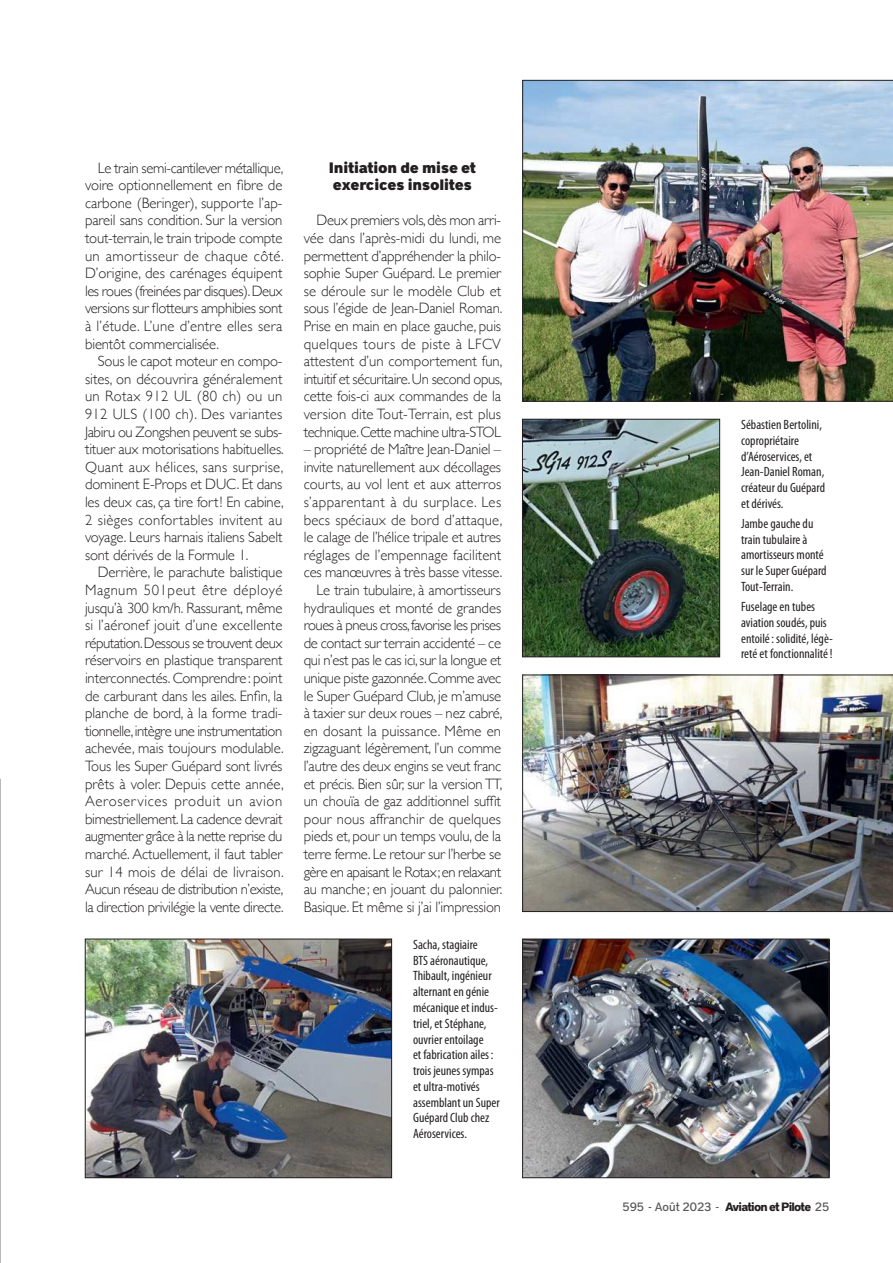
<style>
.page{position:relative;width:893px;height:1263px;background:#fff}
.page>*{position:absolute;margin:0;border:0;box-sizing:border-box;transform-origin:0 0}
.t1{font:300 15px/17.5px "Gill Sans";letter-spacing:-.01em;color:#231f20;text-align:justify}
.t2{font:900 15px/17.5px "District Pro";letter-spacing:-.01em;color:#231f20}
.t3{font:condensed 13.5px/15.8px "Myriad Pro";color:#231f20}
.t4{font:700 12px "District Pro";letter-spacing:-.06em;color:#231f20}
.s1{font-weight:500;color:#57585a}
</style>
<div class="page">
<img style="left:524px;top:941px;width:303px;height:235px">
<div style="left:522px;top:939px;width:307px;height:239px;border:1px solid #231f20"></div>
<img style="left:87px;top:941px;width:303px;height:235px">
<div style="left:85px;top:939px;width:307px;height:239px;border:1px solid #231f20"></div>
<img style="left:522px;top:80px;width:371px;height:321px">
<img style="left:524px;top:421px;width:194px;height:234px">
<div style="left:522px;top:419px;width:198px;height:238px;border:1px solid #231f20"></div>
<img style="left:522px;top:675px;width:371px;height:237px">
<svg style="left:0;top:779px;width:1px;height:484px"></svg>
<p class="t1" style="left:85px;top:158px;width:200px;text-indent:13px">Le train semi-cantilever métallique, voire optionnellement en fibre de carbone (Beringer), supporte l’ap&shy;pareil sans condition. Sur la version tout-terrain, le train tripode compte un amortisseur de chaque côté.<br>D’origine, des carénages équipent les roues (freinées par disques). Deux versions sur flotteurs amphibies sont à l’étude. L’une d’entre elles sera bientôt commercialisée.</p>
<p class="t1" style="left:85px;top:352px;width:200px;text-indent:13px">Sous le capot moteur en compo&shy;sites, on découvrira généralement un Rotax 912 UL (80 ch) ou un 912 ULS (100 ch). Des variantes Jabiru ou Zongshen peuvent se subs&shy;tituer aux motorisations habituelles.<br>Quant aux hélices, sans surprise, dominent E-Props et DUC. Et dans les deux cas, ça tire fort! En cabine, 2 sièges confortables invitent au voyage. Leurs harnais italiens Sabelt sont dérivés de la Formule 1.</p>
<p class="t1" style="left:85px;top:563px;width:200px;text-indent:13px">Derrière, le parachute balistique Magnum 501peut être déployé jusqu’à 300 km/h. Rassurant, même si l’aéronef jouit d’une excellente réputation. Dessous se trouvent deux réservoirs en plastique transparent interconnectés. Comprendre: point de carburant dans les ailes. Enfin, la planche de bord, à la forme tradi&shy;tionnelle, intègre une instrumentation achevée, mais toujours modulable.<br>Tous les Super Guépard sont livrés prêts à voler. Depuis cette année, Aeroservices produit un avion bimestriellement. La cadence devrait augmenter grâce à la nette reprise du marché. Actuellement, il faut tabler sur 14 mois de délai de livraison.<br>Aucun réseau de distribution n’existe, la direction privilégie la vente directe.</p>
<p class="t2" style="left:329px;top:158px;width:149px">Initiation de mise et exercices insolites</p>
<p class="t1" style="left:304px;top:211px;width:200px;text-indent:13px">Deux premiers vols, dès mon arri&shy;vée dans l’après-midi du lundi, me permettent d’appréhender la philo&shy;sophie Super Guépard. Le premier se déroule sur le modèle Club et sous l’égide de Jean-Daniel Roman.<br>Prise en main en place gauche, puis quelques tours de piste à LFCV attestent d’un comportement fun, intuitif et sécuritaire. Un second opus, cette fois-ci aux commandes de la version dite Tout-Terrain, est plus technique. Cette machine ultra-STOL</p>
<p class="t1" style="left:304px;top:440px;width:200px;text-align:right">– propriété de Maître Jean-Daniel – invite naturellement aux décollages courts, au vol lent et aux atterros s’apparentant à du surplace. Les becs spéciaux de bord d’attaque, le calage de l’hélice tripale et autres réglages de l’empennage facilitent ces manœuvres à très basse vitesse.<br>Le train tubulaire, à amortisseurs hydrauliques et monté de grandes roues à pneus cross, favorise les prises de contact sur terrain accidenté – ce qui n’est pas le cas ici, sur la longue et unique piste gazonnée. Comme avec le Super Guépard Club, je m’amuse à taxier sur deux roues – nez cabré, en dosant la puissance. Même en zigzaguant légèrement, l’un comme l’autre des deux engins se veut franc et précis. Bien sûr, sur la version TT, un chouïa de gaz additionnel suffit pour nous affranchir de quelques pieds et, pour un temps voulu, de la terre ferme. Le retour sur l’herbe se gère en apaisant le Rotax; en relaxant au manche; en jouant du palonnier.<br>Basique. Et même si j’ai l’impression</p>
<p class="t3" style="left:413px;top:936px;width:88px">Sacha, stagiaire<br>BTS aéronautique,<br>Thibault, ingénieur alternant en génie mécanique et indus&shy;triel, et Stéphane, ouvrier entoilage<br>et fabrication ailes: trois jeunes sympas et ultra-motivés assemblant un Super<br>Guépard Club chez<br>Aéroservices.</p>
<p class="t3" style="left:741px;top:417px;width:85px">Sébastien Bertolini, copropriétaire d’Aéroservices, et<br>Jean-Daniel Roman, créateur du Guépard et dérivés.</p>
<p class="t3" style="left:741px;top:515px;width:87px">Jambe gauche du train tubulaire à amortisseurs monté sur le Super Guépard<br>Tout-Terrain.</p>
<p class="t3" style="left:741px;top:598px;width:93px">Fuselage en tubes aviation soudés, puis entoilé: solidité, légè&shy;reté et fonctionnalité!</p>
<p class="t4" style="left:622px;top:1197px;width:208px"><span class="s1">595 - Août 2023 -</span> Aviation et Pilote <span class="s1">25</span></p>
</div>
